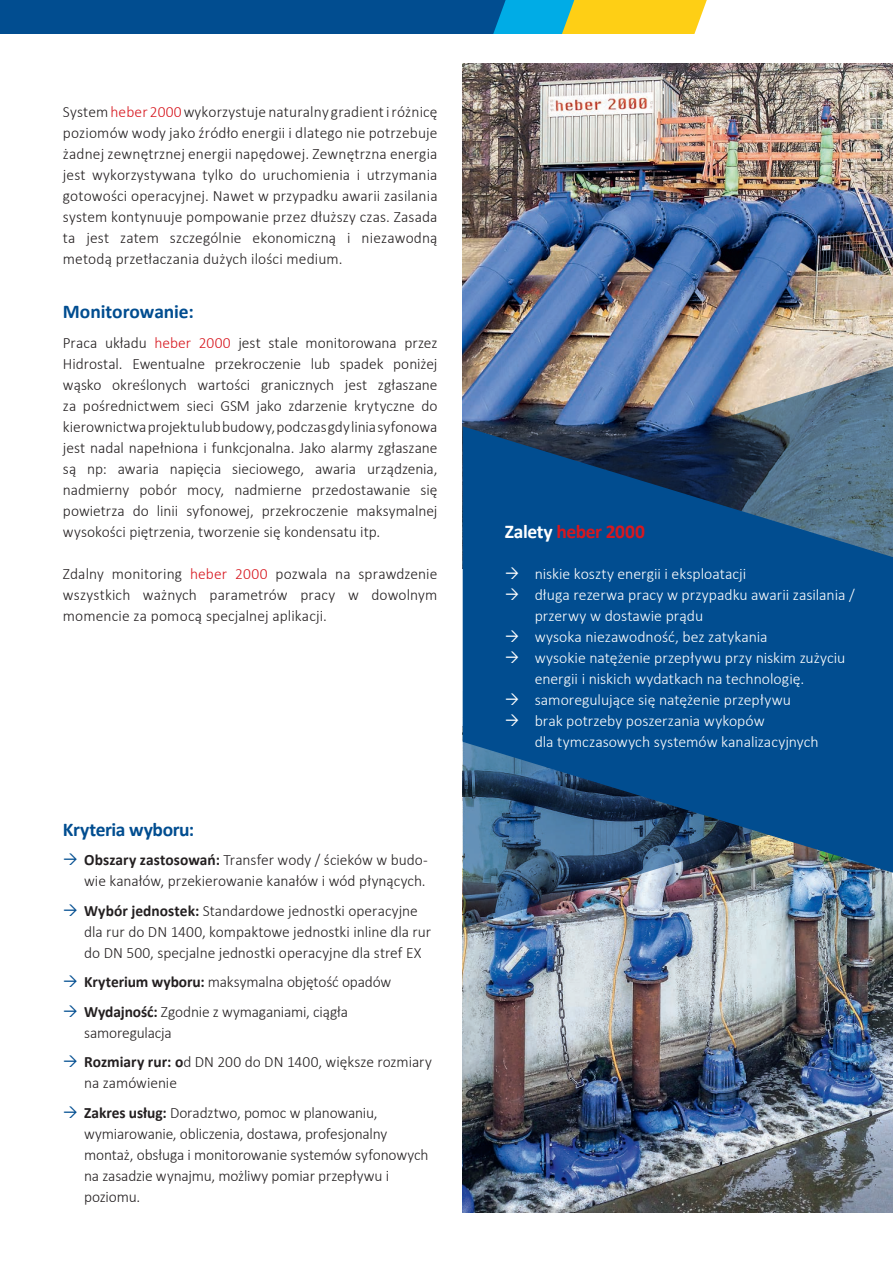
<style>
.page{position:relative;width:893px;height:1263px;background:#fff}
.page>*{position:absolute;margin:0;border:0;box-sizing:border-box;transform-origin:0 0}
.t1{font:700 19.5px "Calibri";letter-spacing:-.005em;color:#014d90}
.t2{font:700 19.5px "Calibri";letter-spacing:-.02em;color:#d7171f}
.t3{font:300 15.75px/21px "Calibri";letter-spacing:-.005em;color:#231f20}
.t4{font:300 15.75px/21px "Calibri";color:#fff}
.s1{color:#d7171f}
.s2{font-weight:700}
.s3{color:#fff}
</style>
<div class="page">
<svg style="left:0;top:0;width:707px;height:34px;background:#327082"></svg>
<img style="left:463px;top:64px;width:430px;height:302px">
<img style="left:463px;top:928px;width:430px;height:285px">
<img style="left:463px;top:366px;width:430px;height:562px">
<svg style="left:463px;top:426px;width:430px;height:447px;background:#125086"></svg>
<svg style="left:506px;top:567px;width:29px;height:13px"></svg>
<svg style="left:506px;top:588px;width:29px;height:13px"></svg>
<svg style="left:506px;top:630px;width:29px;height:13px"></svg>
<svg style="left:506px;top:651px;width:29px;height:13px"></svg>
<svg style="left:506px;top:693px;width:29px;height:13px"></svg>
<svg style="left:506px;top:714px;width:29px;height:13px"></svg>
<p class="t3" style="left:63px;top:101px;width:376px;text-align:justify">System <span class="s1">heber 2000</span> wykorzystuje naturalny gradient i różnicę poziomów wody jako źródło energii i dlatego nie potrzebuje żadnej zewnętrznej energii napędowej. Zewnętrzna energia jest wykorzystywana tylko do uruchomienia i utrzymania gotowości operacyjnej. Nawet w przypadku awarii zasilania system kontynuuje pompowanie przez dłuższy czas. Zasada ta jest zatem szczególnie ekonomiczną i niezawodną metodą przetłaczania dużych ilości medium.</p>
<p class="t1" style="left:63px;top:298px;width:132px">Monitorowanie:</p>
<p class="t3" style="left:63px;top:332px;width:376px;text-align:justify">Praca układu <span class="s1">heber 2000</span> jest stale monitorowana przez Hidrostal. Ewentualne przekroczenie lub spadek poniżej wąsko określonych wartości granicznych jest zgłaszane za pośrednictwem sieci GSM jako zdarzenie krytyczne do kierownictwa projektu lub budowy, podczas gdy linia syfonowa jest nadal napełniona i funkcjonalna. Jako alarmy zgłaszane są np: awaria napięcia sieciowego, awaria urządzenia, nadmierny pobór mocy, nadmierne przedostawanie się powietrza do linii syfonowej, przekroczenie maksymalnej wysokości piętrzenia, tworzenie się kondensatu itp.</p>
<p class="t3" style="left:63px;top:563px;width:376px;text-align:justify">Zdalny monitoring <span class="s1">heber 2000</span> pozwala na sprawdzenie wszystkich ważnych parametrów pracy w dowolnym momencie za pomocą specjalnej aplikacji.</p>
<p class="t1" style="left:63px;top:815px;width:133px">Kryteria wyboru:</p>
<p class="t3" style="left:84px;top:849px;width:345px"><span class="s2">Obszary zastosowań:</span> Transfer wody / ścieków w budo&shy;wie kanałów, przekierowanie kanałów i wód płynących.</p>
<p class="t3" style="left:84px;top:900px;width:349px"><span class="s2">Wybór jednostek:</span> Standardowe jednostki operacyjne dla rur do DN 1400, kompaktowe jednostki inline dla rur do DN 500, specjalne jednostki operacyjne dla stref EX</p>
<p class="t3" style="left:84px;top:967px;width:309px;line-height:29.5px"><span class="s2">Kryterium wyboru:</span> maksymalna objętość opadów<br><span class="s2">Wydajność:</span> Zgodnie z wymaganiami, ciągła</p>
<p class="t3" style="left:84px;top:1017px;width:349px;line-height:29.5px">samoregulacja<br><span class="s2">Rozmiary rur: o</span>d DN 200 do DN 1400, większe rozmiary</p>
<p class="t3" style="left:84px;top:1068px;width:295px;line-height:29.5px">na zamówienie<br><span class="s2">Zakres usług:</span> Doradztwo, pomoc w planowaniu,</p>
<p class="t3" style="left:84px;top:1123px;width:346px">wymiarowanie, obliczenia, dostawa, profesjonalny montaż, obsługa i monitorowanie systemów syfonowych na zasadzie wynajmu, możliwy pomiar przepływu i poziomu.</p>
<p class="t2" style="left:505px;top:517px;width:142px"><span class="s3">Zalety</span> heber 2000</p>
<p class="t4" style="left:535px;top:563px;width:322px">niskie koszty energii i eksploatacji<br>długa rezerwa pracy w przypadku awarii zasilania / przerwy w dostawie prądu<br>wysoka niezawodność, bez zatykania<br>wysokie natężenie przepływu przy niskim zużyciu energii i niskich wydatkach na technologię. samoregulujące się natężenie przepływu<br>brak potrzeby poszerzania wykopów<br>dla tymczasowych systemów kanalizacyjnych</p>
</div>
